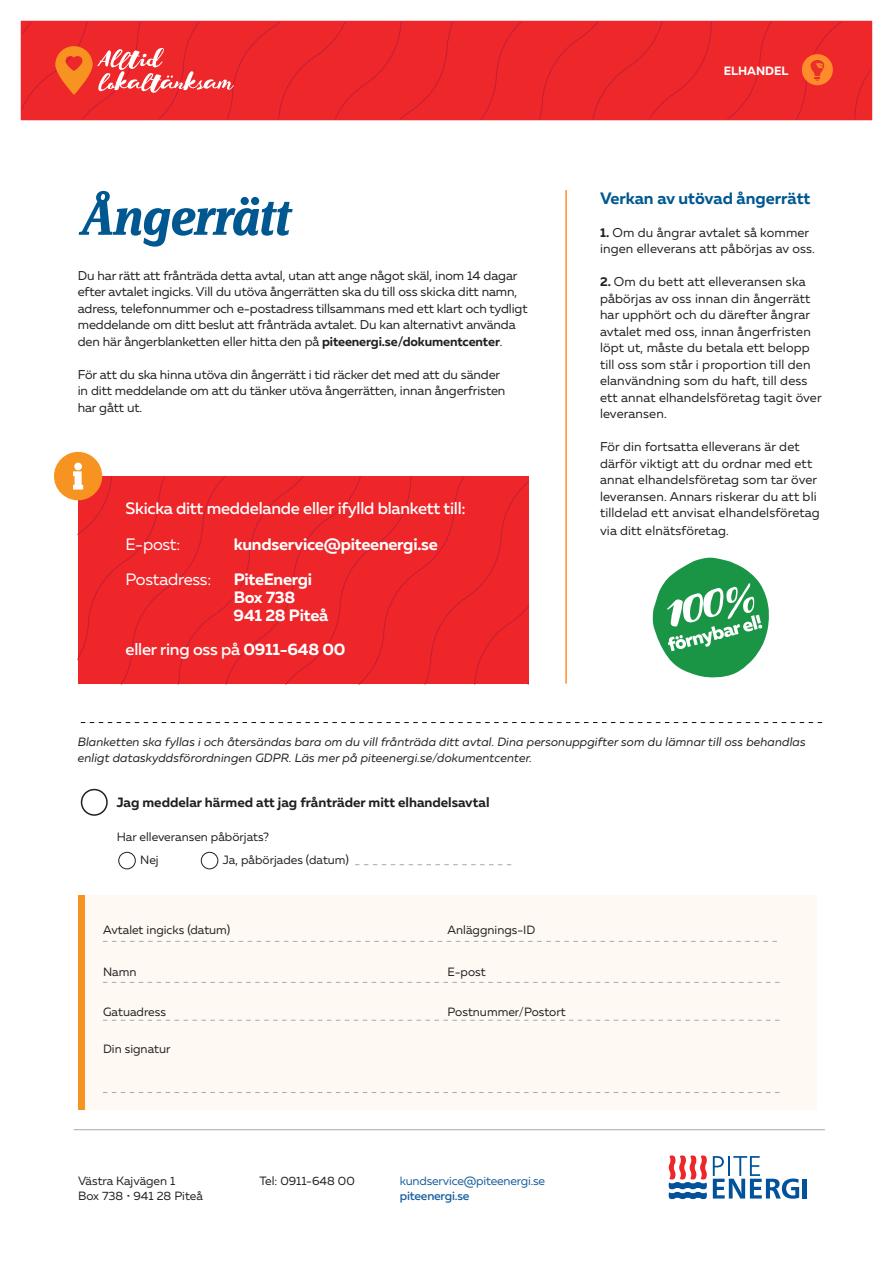
<style>
.page{position:relative;width:893px;height:1263px;background:#fff}
.page>*{position:absolute;margin:0;border:0;box-sizing:border-box;transform-origin:0 0}
.t1{font:54.9px "Zine Serif Dis OT Bld Ita";letter-spacing:-.025em;color:#015891}
.t2{font:500 16.5px "Muller";letter-spacing:-.015em;color:#fff}
.t3{font:700 16.5px "Muller";letter-spacing:-.015em;color:#fff}
.t4{font:700 16.5px "Muller";color:#015891}
.t5{font:16.5px "Muller";letter-spacing:-.015em;color:#fff}
.t6{font:700 13.5px "Muller";color:#231f20}
.t7{font:12.75px/16.5px "Muller";letter-spacing:.01em;color:#231f20}
.t8{font:12.75px/16.5px "Muller";letter-spacing:-.01em;color:#231f20}
.t9{font:italic 12px/16.5px "Muller";letter-spacing:.005em;color:#231f20}
.t10{font:12px "Muller";color:#231f20}
.t11{font:12px "Muller";letter-spacing:-.015em;color:#175d9e}
.t12{font:500 12px "Muller";letter-spacing:-.015em;color:#175d9e}
.t13{font:700 12px "Muller";letter-spacing:-.005em;color:#fff}
.s1{font-weight:700}
</style>
<div class="page">
<div style="left:84px;top:895px;width:732px;height:215px;background:#fef9f2"></div>
<div style="left:78px;top:895px;width:6px;height:215px;background:#f79321"></div>
<div style="left:23px;top:23px;width:32px;height:95px;background:#ee272a"></div>
<div style="left:55px;top:23px;width:96px;height:95px;background:#ee272a"></div>
<div style="left:151px;top:23px;width:95px;height:95px;background:#ee272a"></div>
<div style="left:246px;top:23px;width:95px;height:95px;background:#ee272a"></div>
<div style="left:341px;top:23px;width:95px;height:95px;background:#ee272a"></div>
<div style="left:21px;top:21px;width:851px;height:99px;border:1px solid #ee272a"></div>
<div style="left:436px;top:21px;width:436px;height:99px;background:#ee272a"></div>
<svg style="left:55px;top:46px;width:179px;height:49px;background:#f15449"></svg>
<svg style="left:81px;top:722px;width:741px;height:1px"></svg>
<div style="left:78px;top:476px;width:40px;height:208px;background:#ee2629"></div>
<div style="left:118px;top:476px;width:91px;height:208px;background:#ee2629"></div>
<div style="left:209px;top:476px;width:91px;height:208px;background:#ee2629"></div>
<div style="left:300px;top:476px;width:90px;height:208px;background:#ee2629"></div>
<div style="left:390px;top:476px;width:138px;height:208px;background:#ee2629"></div>
<div style="left:54px;top:452px;width:48px;height:48px;background:#f79321;border-radius:50%"></div>
<div style="left:74px;top:463px;width:8px;height:7px;background:#fff;border-radius:50%"></div>
<svg style="left:73px;top:471px;width:10px;height:19px"></svg>
<svg style="left:652px;top:558px;width:117px;height:120px"></svg>
<hr style="left:565px;top:190px;width:2px;height:493px;background:#ff8c2b">
<div style="left:81px;top:789px;width:27px;height:27px;border:2px solid #231f20;border-radius:50%"></div>
<svg style="left:713px;top:1156px;width:86px;height:43px"></svg>
<hr style="left:803px;top:1179px;width:4px;height:19px;background:#01529a">
<hr style="left:728px;top:1156px;width:2px;height:20px;background:#01529a">
<svg style="left:669px;top:1155px;width:38px;height:44px"></svg>
<hr style="left:74px;top:1129px;width:751px;height:1px;background:#a8a9ad">
<svg style="left:103px;top:941px;width:674px;height:1px"></svg>
<svg style="left:103px;top:982px;width:677px;height:1px"></svg>
<svg style="left:103px;top:1020px;width:677px;height:1px"></svg>
<svg style="left:103px;top:1092px;width:677px;height:1px"></svg>
<div style="left:118px;top:852px;width:18px;height:17px;border:1px solid #231f20;border-radius:50%"></div>
<div style="left:201px;top:852px;width:17px;height:17px;border:1px solid #231f20;border-radius:50%"></div>
<svg style="left:355px;top:864px;width:156px;height:1px"></svg>
<p class="t1" style="left:78px;top:188px;width:213px">Ångerrätt</p>
<p class="t8" style="left:78px;top:267px;width:451px">Du har rätt att frånträda detta avtal, utan att ange något skäl, inom 14 dagar efter avtalet ingicks. Vill du utöva ångerrätten ska du till oss skicka ditt namn, adress, telefonnummer och e-postadress tillsammans med ett klart och tydligt meddelande om ditt beslut att frånträda avtalet. Du kan alternativt använda den här ångerblanketten eller hitta den på <span class="s1">piteenergi.se/dokumentcenter</span>.</p>
<p class="t8" style="left:78px;top:366px;width:429px">För att du ska hinna utöva din ångerrätt i tid räcker det med att du sänder in ditt meddelande om att du tänker utöva ångerrätten, innan ångerfristen</p>
<p class="t8" style="left:78px;top:399px;width:66px">har gått ut.</p>
<p class="t2" style="left:126px;top:498px;width:341px">Skicka ditt meddelande eller ifylld blankett till:</p>
<p class="t5" style="left:126px;top:534px;width:56px">E-post:</p>
<p class="t3" style="left:234px;top:534px;width:206px">kundservice@piteenergi.se</p>
<p class="t5" style="left:126px;top:569px;width:87px">Postadress:</p>
<p class="t3" style="left:234px;top:569px;width:80px">PiteEnergi</p>
<p class="t3" style="left:234px;top:587px;width:63px">Box 738</p>
<p class="t3" style="left:234px;top:605px;width:96px">941 28 Piteå</p>
<p class="t2" style="left:126px;top:639px;width:221px">eller ring oss på <span class="s1">0911-648 00</span></p>
<p class="t13" style="left:724px;top:63px;width:66px">ELHANDEL</p>
<p class="t4" style="left:600px;top:188px;width:212px">Verkan av utövad ångerrätt</p>
<p class="t7" style="left:600px;top:224px;width:217px"><span class="s1">1.</span> Om du ångrar avtalet så kommer ingen elleverans att påbörjas av oss.</p>
<p class="t7" style="left:600px;top:273px;width:223px"><span class="s1">2.</span> Om du bett att elleveransen ska påbörjas av oss innan din ångerrätt har upphört och du därefter ångrar avtalet med oss, innan ångerfristen löpt ut, måste du betala ett belopp till oss som står i proportion till den elanvändning som du haft, till dess ett annat elhandelsföretag tagit över leveransen.</p>
<p class="t7" style="left:600px;top:438px;width:221px">För din fortsatta elleverans är det därför viktigt att du ordnar med ett annat elhandelsföretag som tar över leveransen. Annars riskerar du att bli tilldelad ett anvisat elhandelsföretag</p>
<p class="t7" style="left:600px;top:522px;width:130px">via ditt elnätsföretag.</p>
<p class="t9" style="left:78px;top:733px;width:729px">Blanketten ska fyllas i och återsändas bara om du vill frånträda ditt avtal. Dina personuppgifter som du lämnar till oss behandlas enligt dataskyddsförordningen GDPR. Läs mer på piteenergi.se/dokumentcenter.</p>
<p class="t6" style="left:117px;top:794px;width:374px">Jag meddelar härmed att jag frånträder mitt elhandelsavtal</p>
<p class="t10" style="left:117px;top:829px;width:154px">Har elleveransen påbörjats?</p>
<p class="t10" style="left:140px;top:852px;width:20px">Nej</p>
<p class="t10" style="left:223px;top:852px;width:127px">Ja, påbörjades (datum)</p>
<p class="t10" style="left:103px;top:922px;width:129px">Avtalet ingicks (datum)</p>
<p class="t10" style="left:448px;top:922px;width:89px">Anläggnings-ID</p>
<p class="t10" style="left:103px;top:965px;width:35px">Namn</p>
<p class="t10" style="left:448px;top:965px;width:40px">E-post</p>
<p class="t10" style="left:103px;top:1005px;width:64px">Gatuadress</p>
<p class="t10" style="left:448px;top:1005px;width:120px">Postnummer/Postort</p>
<p class="t10" style="left:103px;top:1041px;width:69px">Din signatur</p>
<p class="t10" style="left:78px;top:1173px;width:99px">Västra Kajvägen 1</p>
<p class="t10" style="left:78px;top:1188px;width:126px">Box 738 • 941 28 Piteå</p>
<p class="t10" style="left:259px;top:1173px;width:97px">Tel: 0911-648 00</p>
<p class="t11" style="left:400px;top:1173px;width:147px">kundservice@piteenergi.se</p>
<p class="t12" style="left:400px;top:1188px;width:71px">piteenergi.se</p>
</div>
